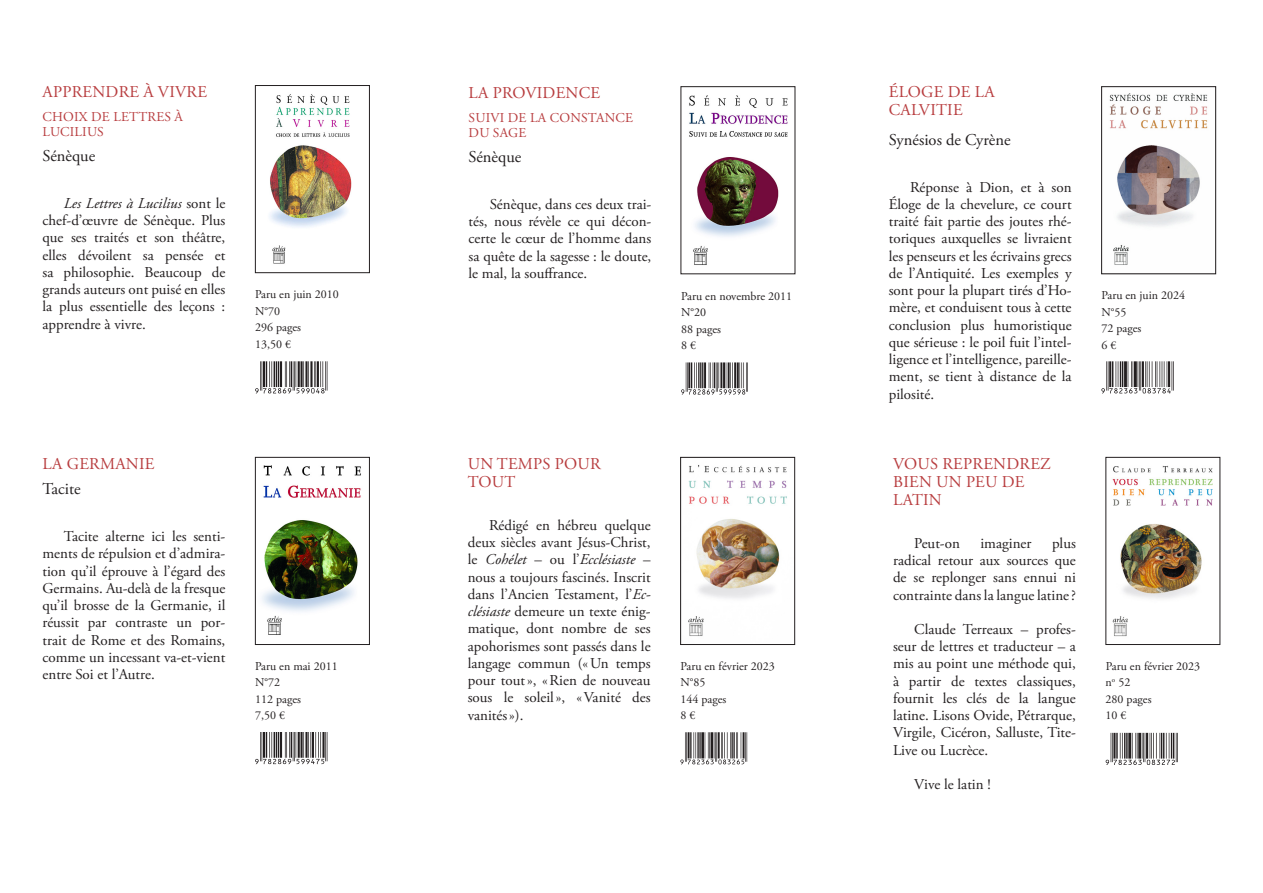
<style>
.page{position:relative;width:1263px;height:893px;background:#fff}
.page>*{position:absolute;margin:0;border:0;box-sizing:border-box;transform-origin:0 0}
.Titres{font:16.5px/18px "Adobe Garamond Pro";letter-spacing:.015em;color:#b83d3f}
.Auteur{font:16.5px "Adobe Garamond Pro";color:#231f20}
.Titre{font:16.5px/18px "Adobe Garamond Pro";letter-spacing:.015em;color:#b83d3f}
.Texte_courant{font:15px/17.2px "Adobe Garamond Pro";color:#231f20;text-align:justify}
.Sous-titre{font:13.5px/15px "Adobe Garamond Pro";letter-spacing:.015em;color:#b83d3f}
.Indications_livres{font:12px "Adobe Garamond Pro";color:#231f20}
.s1{font-style:italic}
</style>
<div class="page">
<img style="left:261px;top:465px;width:100px;height:170px">
<div style="left:255px;top:457px;width:115px;height:188px;border:1px solid #231f20"></div>
<svg style="left:255px;top:732px;width:72px;height:32px"></svg>
<img style="left:688px;top:465px;width:99px;height:171px">
<div style="left:680px;top:457px;width:115px;height:188px;border:1px solid #231f20"></div>
<svg style="left:680px;top:732px;width:67px;height:32px"></svg>
<img style="left:1112px;top:465px;width:101px;height:172px">
<div style="left:1106px;top:457px;width:114px;height:188px;border:1px solid #231f20"></div>
<svg style="left:1106px;top:733px;width:72px;height:32px"></svg>
<img style="left:1109px;top:93px;width:99px;height:172px">
<div style="left:1101px;top:86px;width:115px;height:188px;border:1px solid #231f20"></div>
<svg style="left:1101px;top:361px;width:73px;height:32px"></svg>
<img style="left:689px;top:95px;width:99px;height:170px">
<svg style="left:681px;top:362px;width:67px;height:33px"></svg>
<img style="left:269px;top:94px;width:83px;height:170px">
<div style="left:255px;top:85px;width:115px;height:188px;border:1px solid #231f20"></div>
<svg style="left:255px;top:361px;width:72px;height:32px"></svg>
<p class="Titres" style="left:43px;top:84px;width:166px">APPRENDRE À VIVRE</p>
<p class="Sous-titre" style="left:43px;top:109px;width:142px">CHOIX DE LETTRES À<br>LUCILIUS</p>
<p class="Auteur" style="left:43px;top:146px;width:54px">Sénèque</p>
<p class="Texte_courant" style="left:43px;top:195px;width:184px;text-indent:21px"><span class="s1">Les Lettres à Lucilius</span> sont le chef-d’œuvre de Sénèque. Plus que ses traités et son théâtre, elles dévoilent sa pensée et sa philosophie. Beaucoup de grands auteurs ont puisé en elles la plus essentielle des leçons : apprendre à vivre.</p>
<p class="Indications_livres" style="left:255px;top:287px;width:85px">Paru en juin 2010</p>
<p class="Indications_livres" style="left:255px;top:304px;width:27px">N°70</p>
<p class="Indications_livres" style="left:255px;top:320px;width:47px">296 pages</p>
<p class="Indications_livres" style="left:255px;top:337px;width:37px">13,50 €</p>
<p class="Titres" style="left:43px;top:455px;width:113px">LA GERMANIE</p>
<p class="Auteur" style="left:43px;top:479px;width:40px">Tacite</p>
<p class="Texte_courant" style="left:43px;top:528px;width:184px;text-indent:21px">Tacite alterne ici les senti&shy;ments de répulsion et d’admira&shy;tion qu’il éprouve à l’égard des Germains. Au-delà de la fresque qu’il brosse de la Germanie, il réussit par contraste un por&shy;trait de Rome et des Romains, comme un incessant va-et-vient entre Soi et l’Autre.</p>
<p class="Indications_livres" style="left:255px;top:659px;width:84px">Paru en mai 2011</p>
<p class="Indications_livres" style="left:255px;top:675px;width:27px">N°72</p>
<p class="Indications_livres" style="left:255px;top:692px;width:47px">112 pages</p>
<p class="Indications_livres" style="left:255px;top:708px;width:31px">7,50 €</p>
<p class="Titres" style="left:469px;top:85px;width:133px">LA PROVIDENCE</p>
<p class="Sous-titre" style="left:469px;top:111px;width:166px">SUIVI DE LA CONSTANCE<br>DU SAGE</p>
<p class="Auteur" style="left:468px;top:147px;width:54px">Sénèque</p>
<p class="Texte_courant" style="left:468px;top:196px;width:184px;text-indent:21px">Sénèque, dans ces deux trai&shy;tés, nous révèle ce qui décon&shy;certe le cœur de l’homme dans sa quête de la sagesse : le doute, le mal, la souffrance.</p>
<p class="Indications_livres" style="left:681px;top:289px;width:113px">Paru en novembre 2011</p>
<p class="Indications_livres" style="left:681px;top:305px;width:27px">N°20</p>
<p class="Indications_livres" style="left:681px;top:322px;width:41px">88 pages</p>
<p class="Indications_livres" style="left:681px;top:338px;width:16px">8 €</p>
<p class="Titres" style="left:468px;top:455px;width:134px">UN TEMPS POUR<br>TOUT</p>
<p class="Texte_courant" style="left:468px;top:517px;width:184px;text-indent:21px">Rédigé en hébreu quelque deux siècles avant Jésus-Christ, le <span class="s1">Cohélet</span> – ou l’<span class="s1">Ecclésiaste</span> – nous a toujours fascinés. Inscrit dans l’Ancien Testament, l’<span class="s1">Ec&shy;clésiaste</span> demeure un texte énig&shy;matique, dont nombre de ses apohorismes sont passés dans le langage commun («Un temps pour tout», «Rien de nouveau sous le soleil», «Vanité des vanités»).</p>
<p class="Indications_livres" style="left:680px;top:659px;width:96px">Paru en février 2023</p>
<p class="Indications_livres" style="left:680px;top:675px;width:27px">N°85</p>
<p class="Indications_livres" style="left:680px;top:692px;width:47px">144 pages</p>
<p class="Indications_livres" style="left:680px;top:708px;width:16px">8 €</p>
<p class="Titre" style="left:889px;top:84px;width:107px">ÉLOGE DE LA<br>CALVITIE</p>
<p class="Auteur" style="left:889px;top:129px;width:123px">Synésios de Cyrène</p>
<p class="Texte_courant" style="left:889px;top:179px;width:184px;text-indent:21px">Réponse à Dion, et à son Éloge de la chevelure, ce court traité fait partie des joutes rhé&shy;toriques auxquelles se livraient les penseurs et les écrivains grecs de l’Antiquité. Les exemples y sont pour la plupart tirés d’Ho&shy;mère, et conduisent tous à cette conclusion plus humoristique que sérieuse : le poil fuit l’intel&shy;ligence et l’intelligence, pareille&shy;ment, se tient à distance de la pilosité.</p>
<p class="Titres" style="left:893px;top:455px;width:159px">VOUS REPRENDREZ<br>BIEN UN PEU DE<br>LATIN</p>
<p class="Texte_courant" style="left:914px;top:535px;width:47px">Peut-on</p>
<p class="Texte_courant" style="left:980px;top:535px;width:53px">imaginer</p>
<p class="Texte_courant" style="left:893px;top:535px;width:184px;text-indent:159px">plus radical retour aux sources que de se replonger sans ennui ni contrainte dans la langue latine?</p>
<p class="Texte_courant" style="left:893px;top:621px;width:184px;text-indent:21px">Claude Terreaux – profes&shy;seur de lettres et traducteur – a mis au point une méthode qui, à partir de textes classiques, fournit les clés de la langue latine. Lisons Ovide, Pétrarque, Virgile, Cicéron, Salluste, Tite-Live ou Lucrèce.</p>
<p class="Texte_courant" style="left:914px;top:776px;width:78px">Vive le latin !</p>
<p class="Indications_livres" style="left:1101px;top:288px;width:85px">Paru en juin 2024</p>
<p class="Indications_livres" style="left:1101px;top:304px;width:27px">N°55</p>
<p class="Indications_livres" style="left:1101px;top:321px;width:41px">72 pages</p>
<p class="Indications_livres" style="left:1101px;top:337px;width:16px">6 €</p>
<p class="Indications_livres" style="left:1106px;top:659px;width:96px">Paru en février 2023</p>
<p class="Indications_livres" style="left:1106px;top:675px;width:26px">n<sup>o</sup> 52</p>
<p class="Indications_livres" style="left:1106px;top:692px;width:47px">280 pages</p>
<p class="Indications_livres" style="left:1106px;top:708px;width:22px">10 €</p>
</div>
